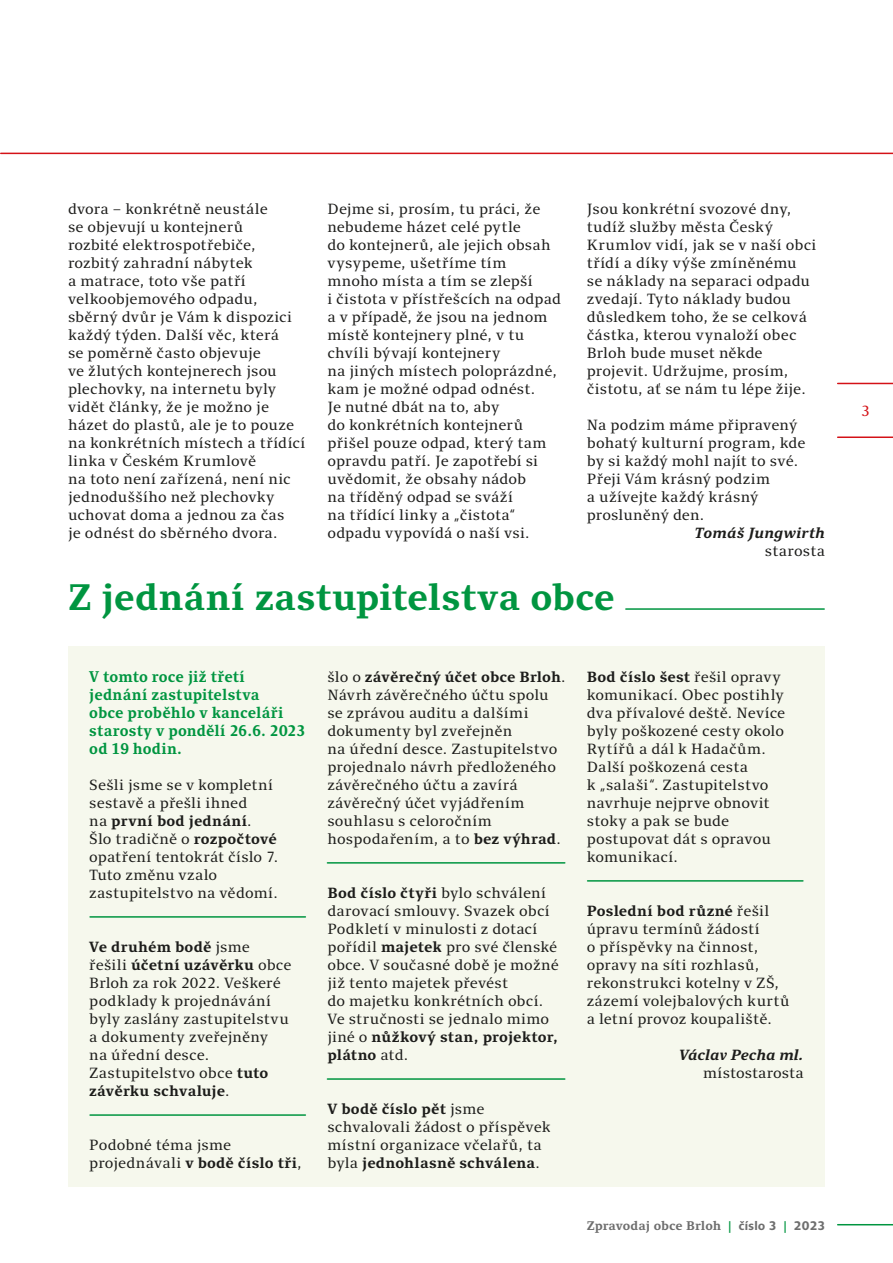
<style>
.page{position:relative;width:893px;height:1263px;background:#fff}
.page>*{position:absolute;margin:0;border:0;box-sizing:border-box;transform-origin:0 0}
.t1{font:700 37.5px "Clara Serif";color:#009540}
.t2{font:700 15.75px/18px "Clara Serif";letter-spacing:.01em;color:#009540;scale:.95 1}
.t3{font:15px/18px "Clara Serif";letter-spacing:.01em;color:#1c1c1a}
.t4{font:italic 700 15px "Clara Serif";letter-spacing:.01em;color:#1c1c1a}
.t5{font:15px "Clara Serif";color:#d41217}
.t6{font:700 12.75px "Clara Serif";color:#6e6e6e}
.s1{font-weight:700}
.s2{color:#009540}
.s3{font-family:"Clara Sans"}
</style>
<div class="page">
<hr style="left:838px;top:436px;width:55px;height:2px;background:#d41217">
<hr style="left:838px;top:1224px;width:55px;height:1px;background:#009540">
<hr style="left:838px;top:383px;width:55px;height:1px;background:#d41217">
<hr style="left:1px;top:153px;width:892px;height:1px;background:#d41217">
<div style="left:68px;top:646px;width:757px;height:540px;background:#f6f8ed"></div>
<hr style="left:90px;top:916px;width:215px;height:2px;background:#009540">
<hr style="left:90px;top:1114px;width:215px;height:2px;background:#009540">
<hr style="left:327px;top:862px;width:238px;height:2px;background:#009540">
<hr style="left:327px;top:1078px;width:238px;height:2px;background:#009540">
<hr style="left:588px;top:880px;width:215px;height:2px;background:#009540">
<hr style="left:626px;top:608px;width:198px;height:2px;background:#009540">
<p class="t3" style="left:68px;top:200px;width:239px">dvora – konkrétně neustále<br>se objevují u kontejnerů<br>rozbité elektrospotřebiče, rozbitý zahradní nábytek<br>a matrace, toto vše patří velkoobjemového odpadu, sběrný dvůr je Vám k dispozici každý týden. Další věc, která<br>se poměrně často objevuje<br>ve žlutých kontejnerech jsou plechovky, na internetu byly vidět články, že je možno je házet do plastů, ale je to pouze na konkrétních místech a třídící linka v Českém Krumlově<br>na toto není zařízená, není nic jednoduššího než plechovky uchovat doma a jednou za čas<br>je odnést do sběrného dvora.</p>
<p class="t3" style="left:327px;top:200px;width:235px">Dejme si, prosím, tu práci, že nebudeme házet celé pytle<br>do kontejnerů, ale jejich obsah vysypeme, ušetříme tím<br>mnoho místa a tím se zlepší<br>i čistota v přístřešcích na odpad a v případě, že jsou na jednom místě kontejnery plné, v tu chvíli bývají kontejnery<br>na jiných místech poloprázdné, kam je možné odpad odnést.<br>Je nutné dbát na to, aby<br>do konkrétních kontejnerů přišel pouze odpad, který tam opravdu patří. Je zapotřebí si uvědomit, že obsahy nádob<br>na tříděný odpad se sváží<br>na třídící linky a „čistota“ odpadu vypovídá o naší vsi.</p>
<p class="t3" style="left:587px;top:200px;width:231px">Jsou konkrétní svozové dny, tudíž služby města Český<br>Krumlov vidí, jak se v naší obci třídí a díky výše zmíněnému<br>se náklady na separaci odpadu zvedají. Tyto náklady budou důsledkem toho, že se celková částka, kterou vynaloží obec<br>Brloh bude muset někde projevit. Udržujme, prosím, čistotu, ať se nám tu lépe žije.</p>
<p class="t3" style="left:587px;top:416px;width:220px">Na podzim máme připravený bohatý kulturní program, kde by si každý mohl najít to své.<br>Přeji Vám krásný podzim<br>a užívejte každý krásný prosluněný den.</p>
<p class="t4" style="left:695px;top:525px;width:132px">Tomáš Jungwirth</p>
<p class="t3" style="left:765px;top:542px;width:62px">starosta</p>
<h1 class="t1" style="left:68px;top:576px;width:548px">Z jednání zastupitelstva obce</h1>
<p class="t2" style="left:89px;top:668px;width:228px">V tomto roce již třetí jednání zastupitelstva<br>obce proběhlo v kanceláři starosty v pondělí 26.6. 2023 od 19 hodin.</p>
<p class="t3" style="left:89px;top:776px;width:190px">Sešli jsme se v kompletní sestavě a přešli ihned<br>na <span class="s1">první bod jednání</span>.<br>Šlo tradičně o <span class="s1">rozpočtové </span>opatření tentokrát číslo 7.<br>Tuto změnu vzalo zastupitelstvo na vědomí.</p>
<p class="t3" style="left:89px;top:938px;width:204px"><span class="s1">Ve druhém bodě</span> jsme<br>řešili <span class="s1">účetní uzávěrku</span> obce<br>Brloh za rok 2022. Veškeré podklady k projednávání byly zaslány zastupitelstvu a dokumenty zveřejněny<br>na úřední desce.<br>Zastupitelstvo obce <span class="s1">tuto závěrku schvaluje</span>.</p>
<p class="t3" style="left:89px;top:1136px;width:214px">Podobné téma jsme projednávali <span class="s1">v bodě číslo tři</span>,</p>
<p class="t3" style="left:327px;top:668px;width:240px">šlo o <span class="s1">závěrečný účet obce Brloh</span>.<br>Návrh závěrečného účtu spolu se zprávou auditu a dalšími dokumenty byl zveřejněn<br>na úřední desce. Zastupitelstvo projednalo návrh předloženého závěrečného účtu a zavírá závěrečný účet vyjádřením souhlasu s celoročním hospodařením, a to <span class="s1">bez výhrad</span>.</p>
<p class="t3" style="left:327px;top:884px;width:233px"><span class="s1">Bod číslo čtyři</span> bylo schválení darovací smlouvy. Svazek obcí<br>Podkletí v minulosti z dotací pořídil <span class="s1">majetek</span> pro své členské obce. V současné době je možné již tento majetek převést<br>do majetku konkrétních obcí.<br>Ve stručnosti se jednalo mimo jiné o <span class="s1">nůžkový stan, projektor, plátno</span> atd.</p>
<p class="t3" style="left:327px;top:1100px;width:225px"><span class="s1">V bodě číslo pět</span> jsme schvalovali žádost o příspěvek místní organizace včelařů, ta byla <span class="s1">jednohlasně schválena</span>.</p>
<p class="t3" style="left:587px;top:668px;width:200px"><span class="s1">Bod číslo šest</span> řešil opravy komunikací. Obec postihly dva přívalové deště. Nevíce byly poškozené cesty okolo<br>Rytířů a dál k Hadačům.<br>Další poškozená cesta<br>k „salaši“. Zastupitelstvo navrhuje nejprve obnovit stoky a pak se bude postupovat dát s opravou komunikací.</p>
<p class="t3" style="left:587px;top:902px;width:204px"><span class="s1">Poslední bod různé</span> řešil úpravu termínů žádostí<br>o příspěvky na činnost, opravy na síti rozhlasů, rekonstrukci kotelny v ZŠ, zázemí volejbalových kurtů a letní provoz koupaliště.</p>
<p class="t4" style="left:679px;top:1047px;width:126px">Václav Pecha ml.</p>
<p class="t3" style="left:703px;top:1064px;width:102px">místostarosta</p>
<p class="t6" style="left:587px;top:1218px;width:240px">Zpravodaj obce Brloh <span class="s2">|</span> <span class="s3">číslo 3</span> <span class="s2">|</span> <span class="s3">2023</span></p>
<p class="t5" style="left:861px;top:403px;width:10px">3</p>
</div>
